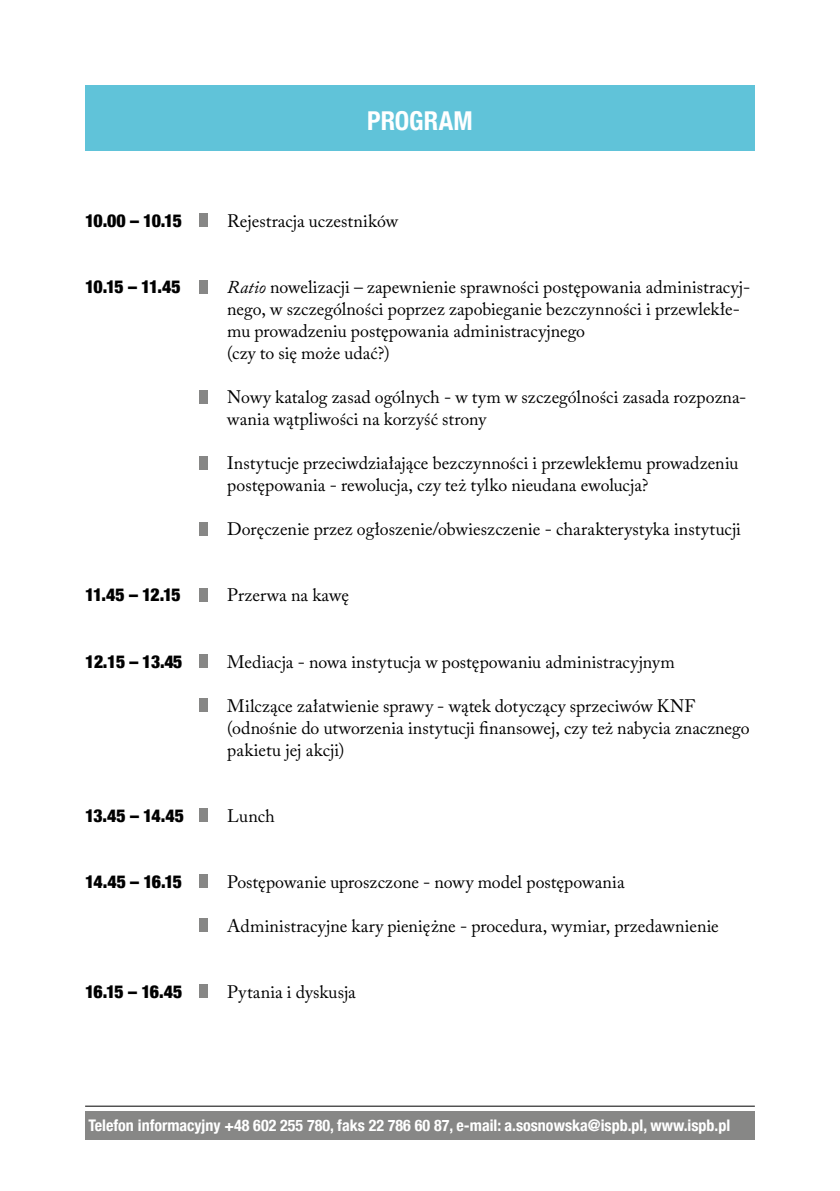
<style>
.page{position:relative;width:840px;height:1191px;background:#fff}
.page>*{position:absolute;margin:0;border:0;box-sizing:border-box;transform-origin:0 0}
.t1{font:700 condensed 26px "Helvetica Neue";color:#fff}
.t2{font:18px/22px "Adobe Caslon Pro";letter-spacing:.005em;color:#000}
.t3{font:900 condensed 18px "Helvetica Neue";letter-spacing:-.045em;color:#000}
.t4{font:700 condensed 16px "Helvetica Neue";color:#fff}
.s1{font-style:italic}
</style>
<div class="page">
<div style="left:199px;top:214px;width:9px;height:13px;background:#878786"></div>
<div style="left:199px;top:280px;width:9px;height:13px;background:#878786"></div>
<div style="left:199px;top:390px;width:9px;height:13px;background:#878786"></div>
<div style="left:199px;top:456px;width:9px;height:13px;background:#878786"></div>
<div style="left:199px;top:522px;width:9px;height:13px;background:#878786"></div>
<div style="left:199px;top:588px;width:9px;height:13px;background:#878786"></div>
<div style="left:199px;top:654px;width:9px;height:13px;background:#878786"></div>
<div style="left:199px;top:698px;width:9px;height:13px;background:#878786"></div>
<div style="left:199px;top:808px;width:9px;height:13px;background:#878786"></div>
<div style="left:199px;top:874px;width:9px;height:13px;background:#878786"></div>
<div style="left:199px;top:918px;width:9px;height:13px;background:#878786"></div>
<div style="left:199px;top:984px;width:9px;height:13px;background:#878786"></div>
<div style="left:85px;top:85px;width:669px;height:66px;background:#60c3d9"></div>
<hr style="left:85px;top:1105px;width:669px;height:1px;background:#000">
<div style="left:85px;top:1111px;width:669px;height:29px;background:#878786"></div>
<h1 class="t1" style="left:367px;top:99px;width:107px">PROGRAM</h1>
<p class="t3" style="left:85px;top:206px;width:98px">10.00 – 10.15</p>
<p class="t2" style="left:227px;top:210px;width:172px">Rejestracja uczestników</p>
<p class="t3" style="left:85px;top:272px;width:97px">10.15 – 11.45</p>
<p class="t2" style="left:227px;top:276px;width:524px"><span class="s1">Ratio</span> nowelizacji – zapewnienie sprawności postępowania administracyj&shy;nego, w szczególności poprzez zapobieganie bezczynności i przewlekłe&shy;mu prowadzeniu postępowania administracyjnego<br>(czy to się może udać?)</p>
<p class="t2" style="left:227px;top:386px;width:520px">Nowy katalog zasad ogólnych - w tym w szczególności zasada rozpozna&shy;wania wątpliwości na korzyść strony</p>
<p class="t2" style="left:227px;top:452px;width:512px">Instytucje przeciwdziałające bezczynności i przewlekłemu prowadzeniu postępowania - rewolucja, czy też tylko nieudana ewolucja?</p>
<p class="t2" style="left:227px;top:518px;width:515px">Doręczenie przez ogłoszenie/obwieszczenie - charakterystyka instytucji</p>
<p class="t3" style="left:85px;top:580px;width:97px">11.45 – 12.15</p>
<p class="t2" style="left:227px;top:584px;width:123px">Przerwa na kawę</p>
<p class="t3" style="left:85px;top:646px;width:99px">12.15 – 13.45</p>
<p class="t2" style="left:227px;top:650px;width:448px">Mediacja - nowa instytucja w postępowaniu administracyjnym</p>
<p class="t2" style="left:227px;top:694px;width:523px">Milczące załatwienie sprawy - wątek dotyczący sprzeciwów KNF (odnośnie do utworzenia instytucji finansowej, czy też nabycia znacznego pakietu jej akcji)</p>
<p class="t3" style="left:85px;top:800px;width:100px">13.45 – 14.45</p>
<p class="t2" style="left:227px;top:804px;width:49px">Lunch</p>
<p class="t3" style="left:85px;top:866px;width:99px">14.45 – 16.15</p>
<p class="t2" style="left:227px;top:870px;width:398px">Postępowanie uproszczone - nowy model postępowania</p>
<p class="t2" style="left:227px;top:914px;width:493px">Administracyjne kary pieniężne - procedura, wymiar, przedawnienie</p>
<p class="t3" style="left:85px;top:976px;width:99px">16.15 – 16.45</p>
<p class="t2" style="left:227px;top:980px;width:130px">Pytania i dyskusja</p>
<p class="t4" style="left:88px;top:1112px;width:643px">Telefon informacyjny +48 602 255 780, faks 22 786 60 87, e-mail: a.sosnowska@ispb.pl, www.ispb.pl</p>
</div>
